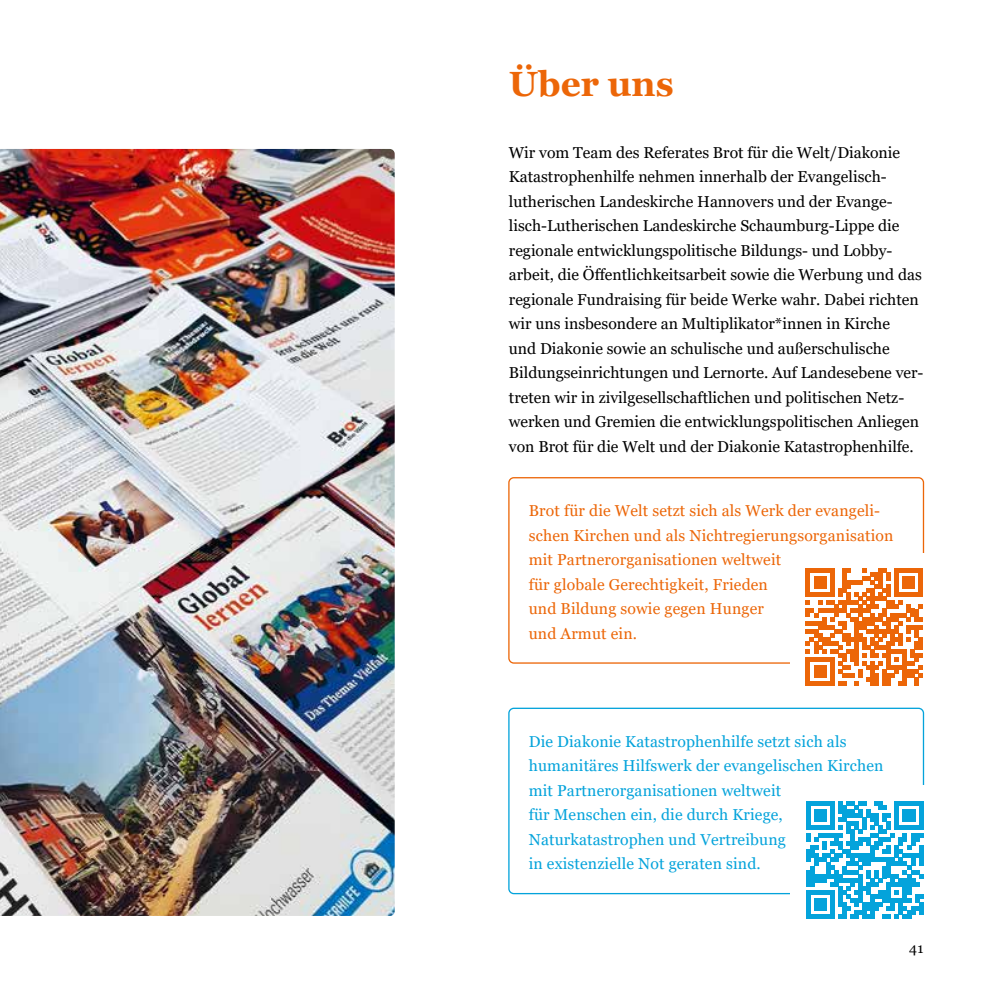
<style>
.page{position:relative;width:993px;height:993px;background:#fff}
.page>*{position:absolute;margin:0;border:0;box-sizing:border-box;transform-origin:0 0}
.t1{font:700 35px "Georgia";color:#ec6608}
.t2{font:15.75px/24.5px "Georgia";color:#000}
.t3{font:15.75px/24.5px "Georgia";letter-spacing:.01em;color:#04a3db}
.t4{font:15.75px/24.5px "Georgia";letter-spacing:.01em;color:#ec6608}
.t5{font:14px "Georgia";color:#000}
</style>
<div class="page">
<img style="left:0;top:149px;width:394px;height:766px">
<div style="left:508px;top:477px;width:415px;height:186px;border:1px solid #ec6608;border-radius:5px"></div>
<div style="left:789px;top:552px;width:149px;height:149px;background:#fff"></div>
<svg style="left:805px;top:568px;width:117px;height:117px"></svg>
<div style="left:508px;top:707px;width:415px;height:186px;border:1px solid #04a3db;border-radius:5px"></div>
<div style="left:790px;top:785px;width:148px;height:149px;background:#fff"></div>
<svg style="left:806px;top:801px;width:116px;height:117px"></svg>
<hr style="left:918px;top:901px;width:4px;height:12px;background:#04a3db">
<h1 class="t1" style="left:508px;top:61px;width:166px">Über uns</h1>
<p class="t2" style="left:508px;top:140px;width:416px">Wir vom Team des Referates Brot für die Welt/Diakonie Katastrophenhilfe nehmen innerhalb der Evangelisch&shy;lutherischen Landeskirche Hannovers und der Evange&shy;lisch-Lutherischen Landeskirche Schaumburg-Lippe die regionale entwicklungspolitische Bildungs- und Lobby&shy;arbeit, die Öffentlichkeitsarbeit sowie die Werbung und das regionale Fundraising für beide Werke wahr. Dabei richten wir uns insbesondere an Multiplikator*innen in Kirche<br>und Diakonie sowie an schulische und außerschulische Bildungseinrichtungen und Lernorte. Auf Landesebene ver&shy;treten wir in zivilgesellschaftlichen und politischen Netz&shy;werken und Gremien die entwicklungspolitischen Anliegen von Brot für die Welt und der Diakonie Katastrophenhilfe.</p>
<p class="t4" style="left:528px;top:498px;width:366px">Brot für die Welt setzt sich als Werk der evangeli&shy;schen Kirchen und als Nichtregierungsorganisation mit Partnerorganisationen weltweit<br>für globale Gerechtigkeit, Frieden<br>und Bildung sowie gegen Hunger<br>und Armut ein.</p>
<p class="t3" style="left:528px;top:729px;width:356px">Die Diakonie Katastrophenhilfe setzt sich als humanitäres Hilfswerk der evangelischen Kirchen mit Partnerorganisationen weltweit<br>für Menschen ein, die durch Kriege, Naturkatastrophen und Vertreibung<br>in existenzielle Not geraten sind.</p>
<p class="t5" style="left:908px;top:939px;width:16px">41</p>
</div>
